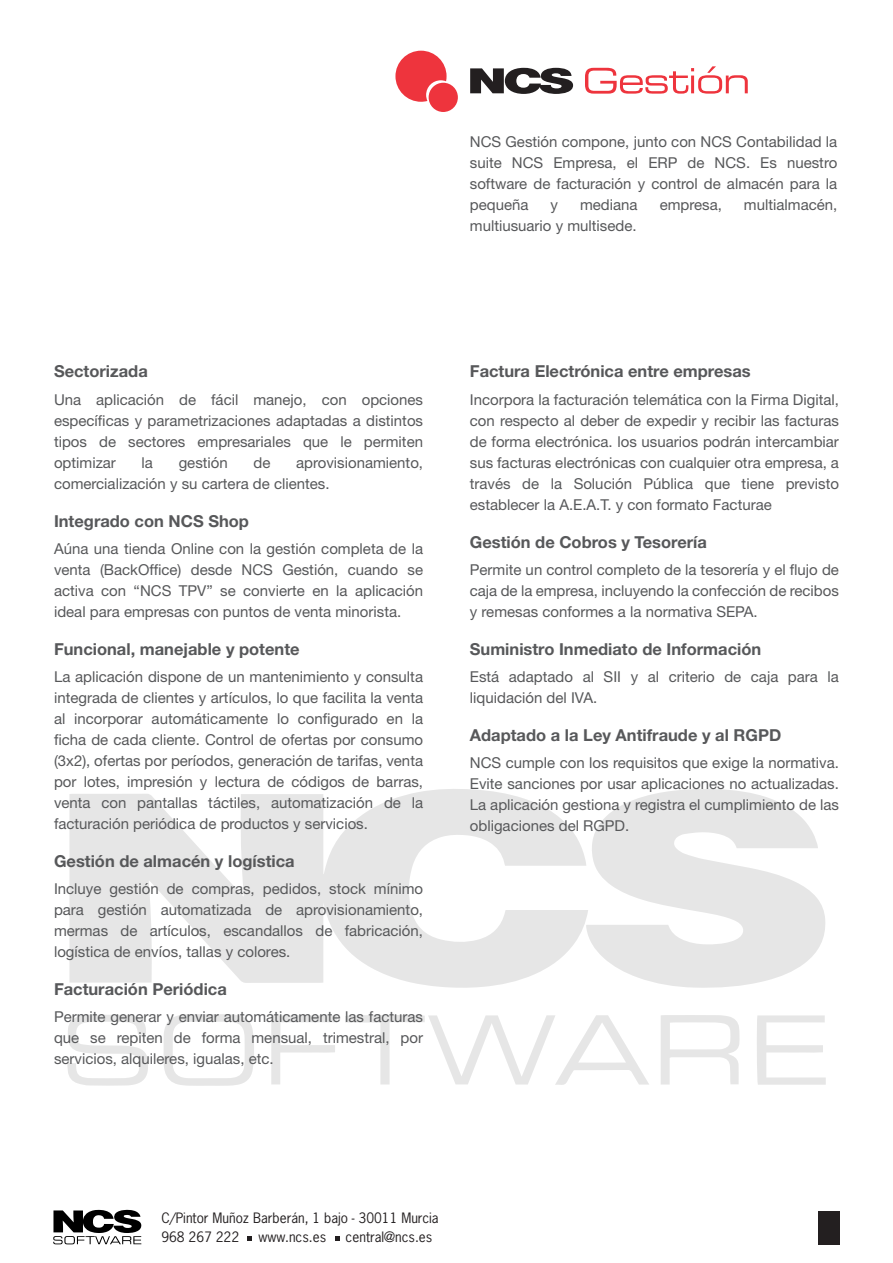
<style>
.page{position:relative;width:893px;height:1263px;background:#fff}
.page>*{position:absolute;margin:0;border:0;box-sizing:border-box;transform-origin:0 0}
.Subtitulo_texto{font:700 16.5px "Helvetica Neue LT Std";color:#57585a}
.Cuerpo_de_texto{font:15px/21px "Helvetica Neue LT Std";color:#57585a;text-align:justify}
.t1{font:13.5px/19.5px "News Gothic Std";color:#231f20}
</style>
<div class="page">
<svg style="left:69px;top:789px;width:517px;height:199px;fill:#e6e6e6"></svg>
<svg style="left:586px;top:789px;width:239px;height:199px;fill:#e6e6e6"></svg>
<svg style="left:757px;top:1015px;width:69px;height:70px"></svg>
<svg style="left:67px;top:1015px;width:81px;height:71px"></svg>
<svg style="left:164px;top:1014px;width:90px;height:72px"></svg>
<svg style="left:661px;top:1015px;width:79px;height:69px"></svg>
<svg style="left:271px;top:1015px;width:66px;height:69px"></svg>
<svg style="left:345px;top:1015px;width:304px;height:70px"></svg>
<svg style="left:53px;top:1210px;width:88px;height:34px"></svg>
<div style="left:818px;top:1210px;width:21px;height:34px;background:#231f20"></div>
<svg style="left:248px;top:1236px;width:4px;height:5px"></svg>
<svg style="left:335px;top:1236px;width:5px;height:5px"></svg>
<svg style="left:470px;top:68px;width:103px;height:26px"></svg>
<svg style="left:585px;top:66px;width:163px;height:28px"></svg>
<div style="left:429px;top:83px;width:29px;height:29px;background:#ee343d;border-radius:50%"></div>
<svg style="left:395px;top:51px;width:52px;height:51px"></svg>
<p class="Cuerpo_de_texto" style="left:470px;top:131px;width:369px">NCS Gestión compone, junto con NCS Contabilidad la suite NCS Empresa, el ERP de NCS. Es nuestro software de facturación y control de almacén para la pequeña</p>
<p class="Cuerpo_de_texto" style="left:551px;top:194px;width:9px">y</p>
<p class="Cuerpo_de_texto" style="left:580px;top:194px;width:59px">mediana</p>
<p class="Cuerpo_de_texto" style="left:660px;top:194px;width:64px">empresa,</p>
<p class="Cuerpo_de_texto" style="left:744px;top:194px;width:95px">multialmacén,</p>
<p class="Cuerpo_de_texto" style="left:470px;top:215px;width:168px">multiusuario y multisede.</p>
<p class="Subtitulo_texto" style="left:54px;top:361px;width:95px">Sectorizada</p>
<p class="Cuerpo_de_texto" style="left:54px;top:388px;width:371px">Una aplicación de fácil manejo, con opciones específicas y parametrizaciones adaptadas a distintos tipos de sectores empresariales que le permiten optimizar</p>
<p class="Cuerpo_de_texto" style="left:142px;top:451px;width:13px">la</p>
<p class="Cuerpo_de_texto" style="left:179px;top:451px;width:51px">gestión</p>
<p class="Cuerpo_de_texto" style="left:253px;top:451px;width:18px">de</p>
<p class="Cuerpo_de_texto" style="left:54px;top:451px;width:371px;text-indent:242px">aprovisionamiento, comercialización y su cartera de clientes.</p>
<p class="Subtitulo_texto" style="left:54px;top:510px;width:196px">Integrado con NCS Shop</p>
<p class="Cuerpo_de_texto" style="left:54px;top:537px;width:371px">Aúna una tienda Online con la gestión completa de la venta (BackOffice) desde NCS Gestión, cuando se activa con “NCS TPV” se convierte en la aplicación ideal para empresas con puntos de venta minorista.</p>
<p class="Subtitulo_texto" style="left:54px;top:638px;width:247px">Funcional, manejable y potente</p>
<p class="Cuerpo_de_texto" style="left:54px;top:665px;width:371px">La aplicación dispone de un mantenimiento y consulta integrada de clientes y artículos, lo que facilita la venta al incorporar automáticamente lo configurado en la ficha de cada cliente. Control de ofertas por consumo (3x2), ofertas por períodos, generación de tarifas, venta por lotes, impresión y lectura de códigos de barras, venta con pantallas táctiles, automatización de la facturación periódica de productos y servicios.</p>
<p class="Subtitulo_texto" style="left:54px;top:850px;width:242px">Gestión de almacén y logística</p>
<p class="Cuerpo_de_texto" style="left:54px;top:877px;width:371px">Incluye gestión de compras, pedidos, stock mínimo para gestión automatizada de aprovisionamiento, mermas de artículos, escandallos de fabricación, logística de envíos, tallas y colores.</p>
<p class="Subtitulo_texto" style="left:54px;top:978px;width:174px">Facturación Periódica</p>
<p class="Cuerpo_de_texto" style="left:54px;top:1005px;width:371px">Permite generar y enviar automáticamente las facturas que se repiten de forma mensual, trimestral, por servicios, alquileres, igualas, etc.</p>
<p class="Subtitulo_texto" style="left:470px;top:361px;width:282px">Factura Electrónica entre empresas</p>
<p class="Cuerpo_de_texto" style="left:470px;top:388px;width:371px">Incorpora la facturación telemática con la Firma Digital, con respecto al deber de expedir y recibir las facturas de forma electrónica. los usuarios podrán intercambiar sus facturas electrónicas con cualquier otra empresa, a través de la Solución Pública que tiene previsto establecer la A.E.A.T. y con formato Facturae</p>
<p class="Subtitulo_texto" style="left:470px;top:531px;width:239px">Gestión de Cobros y Tesorería</p>
<p class="Cuerpo_de_texto" style="left:470px;top:558px;width:371px">Permite un control completo de la tesorería y el flujo de caja de la empresa, incluyendo la confección de recibos y remesas conformes a la normativa SEPA.</p>
<p class="Subtitulo_texto" style="left:470px;top:638px;width:293px">Suministro Inmediato de Información</p>
<p class="Cuerpo_de_texto" style="left:470px;top:665px;width:371px">Está adaptado al SII y al criterio de caja para la liquidación del IVA.</p>
<p class="Subtitulo_texto" style="left:470px;top:724px;width:313px">Adaptado a la Ley Antifraude y al RGPD</p>
<p class="Cuerpo_de_texto" style="left:470px;top:751px;width:371px">NCS cumple con los requisitos que exige la normativa.<br>Evite sanciones por usar aplicaciones no actualizadas.<br>La aplicación gestiona y registra el cumplimiento de las obligaciones del RGPD.</p>
<p class="t1" style="left:161px;top:1208px;width:279px">C/Pintor Muñoz Barberán, 1 bajo - 30011 Murcia<br>968 267 222</p>
<p class="t1" style="left:259px;top:1227px;width:69px">www.ncs.es</p>
<p class="t1" style="left:346px;top:1227px;width:88px">central@ncs.es</p>
</div>
